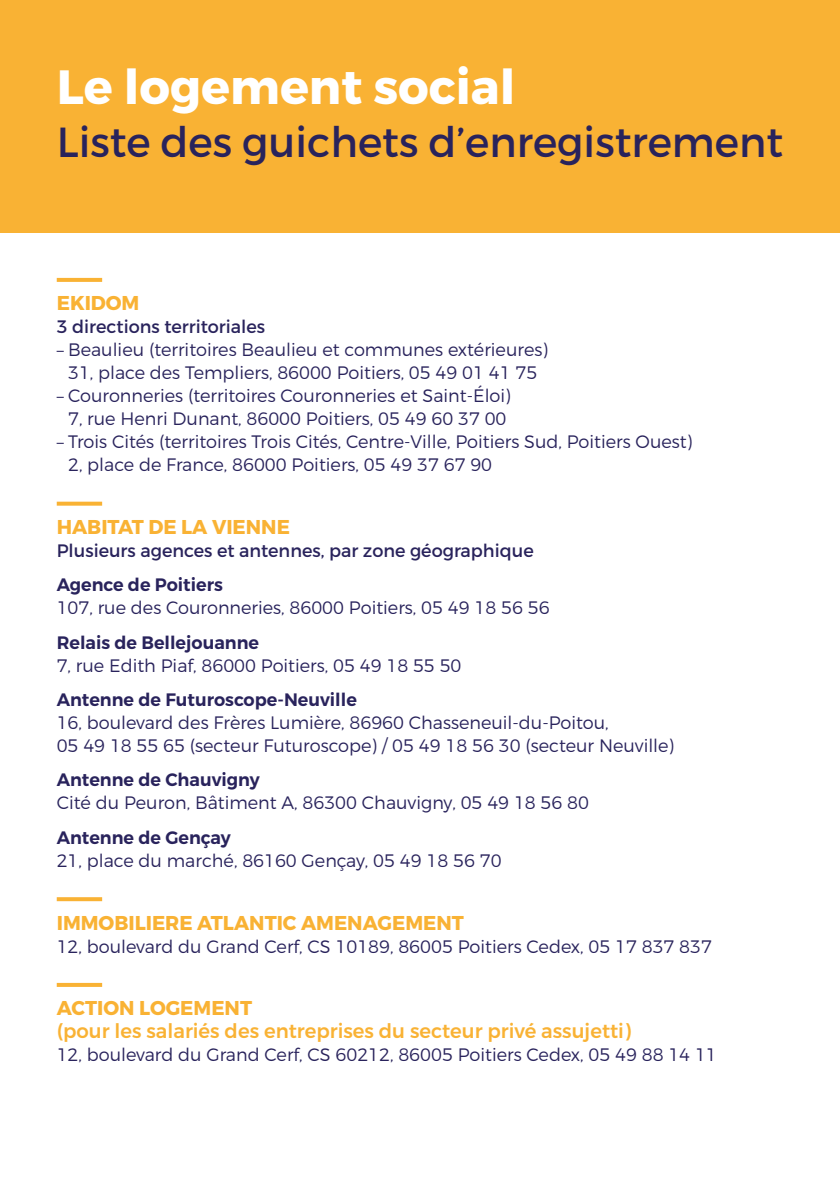
<style>
.page{position:relative;width:840px;height:1191px;background:#fff}
.page>*{position:absolute;margin:0;border:0;box-sizing:border-box;transform-origin:0 0}
.t1{font:700 48px "Montserrat";color:#fff}
.t2{font:42px "Montserrat";color:#29235c}
.t3{font:700 20px "Montserrat";color:#f9b234}
.t4{font:500 20px "Montserrat";color:#f9b234}
.t5{font:300 18px/23px "Montserrat";color:#29235c;text-align:center}
.t6{font:600 18px "Montserrat";color:#29235c}
.t7{font:18px "Montserrat";color:#29235c}
</style>
<div class="page">
<svg style="left:57px;top:278px;width:45px;height:4px"></svg>
<svg style="left:57px;top:501px;width:45px;height:4px"></svg>
<svg style="left:57px;top:897px;width:45px;height:4px"></svg>
<svg style="left:57px;top:983px;width:45px;height:4px"></svg>
<div style="left:0;top:0;width:839px;height:232px;background:#f9b234"></div>
<h1 class="t1" style="left:57px;top:57px;width:460px">Le logement social</h1>
<h2 class="t2" style="left:57px;top:116px;width:727px">Liste des guichets d’enregistrement</h2>
<p class="t3" style="left:57px;top:291px;width:84px">EKIDOM</p>
<p class="t7" style="left:57px;top:316px;width:210px">3 directions territoriales</p>
<p class="t5" style="left:57px;top:338px;width:492px">– Beaulieu (territoires Beaulieu et communes extérieures)<br>31, place des Templiers, 86000 Poitiers, 05 49 01 41 75</p>
<p class="t5" style="left:57px;top:384px;width:455px">– Couronneries (territoires Couronneries et Saint-Éloi)<br>7, rue Henri Dunant, 86000 Poitiers, 05 49 60 37 00</p>
<p class="t5" style="left:68px;top:430px;width:625px;text-align:left;text-indent:-11px">– Trois Cités (territoires Trois Cités, Centre-Ville, Poitiers Sud, Poitiers Ouest)<br>2, place de France, 86000 Poitiers, 05 49 37 67 90</p>
<p class="t3" style="left:57px;top:514px;width:234px">HABITAT DE LA VIENNE</p>
<p class="t7" style="left:57px;top:539px;width:478px">Plusieurs agences et antennes, par zone géographique</p>
<p class="t6" style="left:57px;top:574px;width:167px">Agence de Poitiers</p>
<p class="t5" style="left:57px;top:596px;width:494px">107, rue des Couronneries, 86000 Poitiers, 05 49 18 56 56</p>
<p class="t6" style="left:57px;top:631px;width:204px">Relais de Bellejouanne</p>
<p class="t5" style="left:57px;top:653px;width:406px">7, rue Edith Piaf, 86000 Poitiers, 05 49 18 55 50</p>
<p class="t6" style="left:57px;top:688px;width:301px">Antenne de Futuroscope-Neuville</p>
<p class="t5" style="left:57px;top:711px;width:618px;text-align:left">16, boulevard des Frères Lumière, 86960 Chasseneuil-du-Poitou,<br>05 49 18 55 65 (secteur Futuroscope) / 05 49 18 56 30 (secteur Neuville)</p>
<p class="t6" style="left:57px;top:769px;width:204px">Antenne de Chauvigny</p>
<p class="t5" style="left:57px;top:791px;width:533px">Cité du Peuron, Bâtiment A, 86300 Chauvigny, 05 49 18 56 80</p>
<p class="t6" style="left:57px;top:826px;width:175px">Antenne de Gençay</p>
<p class="t5" style="left:57px;top:848px;width:446px">21, place du marché, 86160 Gençay, 05 49 18 56 70</p>
<p class="t3" style="left:57px;top:910px;width:408px">IMMOBILIERE ATLANTIC AMENAGEMENT</p>
<p class="t5" style="left:57px;top:934px;width:656px">12, boulevard du Grand Cerf, CS 10189, 86005 Poitiers Cedex, 05 17 837 837</p>
<p class="t3" style="left:57px;top:995px;width:197px">ACTION LOGEMENT</p>
<p class="t4" style="left:57px;top:1018px;width:575px">(pour les salariés des entreprises du secteur privé assujetti)</p>
<p class="t5" style="left:57px;top:1043px;width:661px">12, boulevard du Grand Cerf, CS 60212, 86005 Poitiers Cedex, 05 49 88 14 11</p>
</div>
